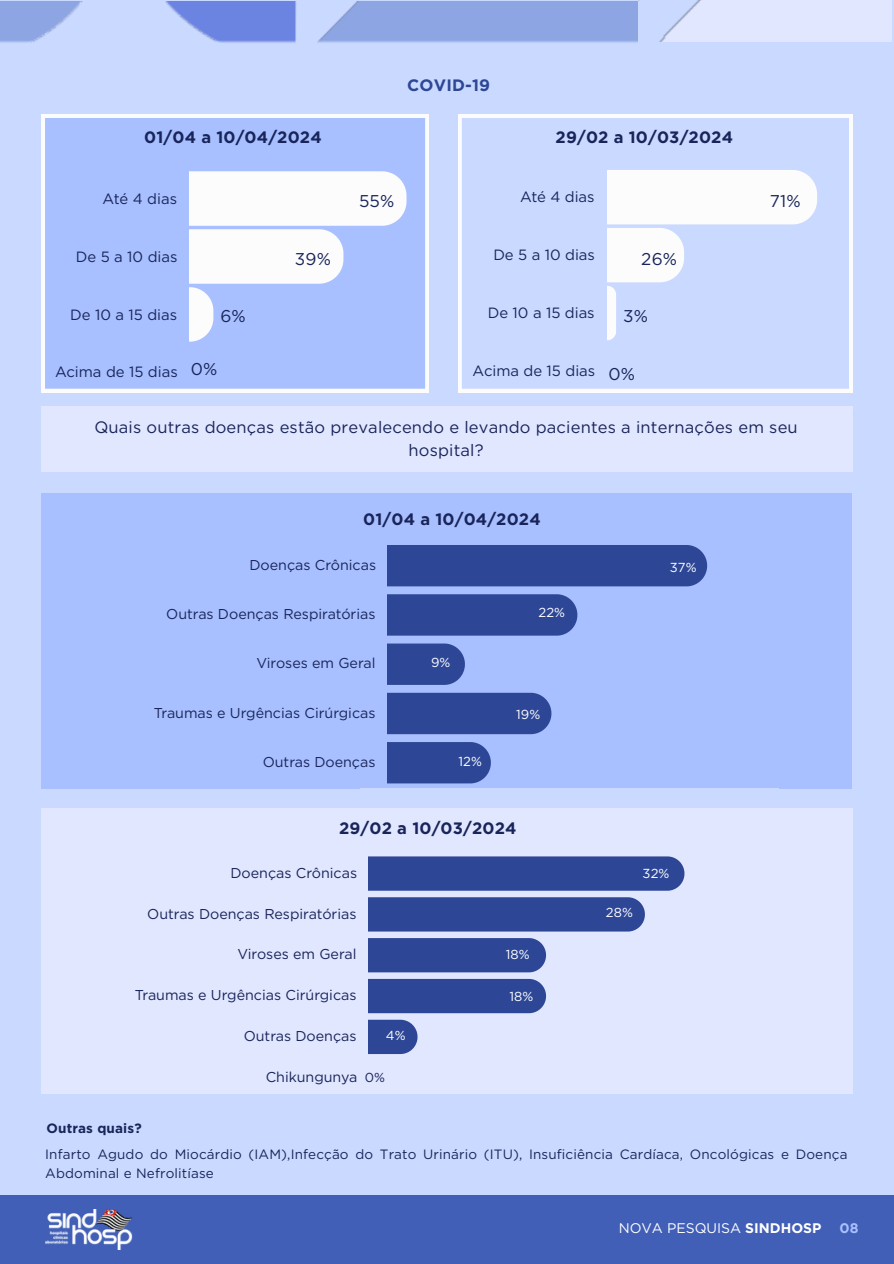
<style>
.page{position:relative;width:894px;height:1264px;background:#fff}
.page>*{position:absolute;margin:0;border:0;box-sizing:border-box;transform-origin:0 0}
.t1{font:17.1px "Gotham";letter-spacing:.01em;color:#19255a}
.t2{font:16.5px/23.7px "Gotham";letter-spacing:.01em;color:#19255a;text-align:center}
.t3{font:700 16.5px "Gotham";letter-spacing:.01em;color:#19255a}
.t4{font:700 16.5px "Gotham";letter-spacing:.01em;color:#2d4796}
.t5{font:14.85px "Gotham";color:#19255a}
.t6{font:14.25px "Gotham";color:#19255a}
.t7{font:13.95px "Gotham";color:#fff}
.t8{font:700 13.95px "Gotham";color:#a8c0ff}
.t9{font:13.5px/19.2px "Gotham";letter-spacing:.01em;color:#19255a}
.t10{font:700 13.5px "Gotham";letter-spacing:.01em;color:#19255a}
.t11{font:13.05px "Gotham";letter-spacing:.01em;color:#fff}
.t12{font:13.05px "Gotham";color:#19255a}
.s1{font-weight:700}
</style>
<div class="page">
<div style="left:0;top:0;width:893px;height:1263px;background:#cad9ff"></div>
<img style="left:317px;top:0;width:574px;height:43px">
<img style="left:0;top:1px;width:82px;height:42px">
<img style="left:165px;top:1px;width:131px;height:42px">
<div style="left:0;top:1195px;width:893px;height:68px;background:#415fb7"></div>
<img style="left:46px;top:1209px;width:86px;height:40px">
<div style="left:41px;top:493px;width:810px;height:295px;background:#a8c0ff"></div>
<div style="left:387px;top:545px;width:320px;height:41px;background:#2d4796"></div>
<div style="left:387px;top:594px;width:190px;height:41px;background:#2d4796"></div>
<svg style="left:387px;top:643px;width:78px;height:42px;background:#354f9d"></svg>
<div style="left:387px;top:692px;width:164px;height:42px;background:#2d4796"></div>
<div style="left:387px;top:742px;width:103px;height:41px;background:#2d4796"></div>
<div style="left:42px;top:115px;width:386px;height:277px;background:#a8c0ff"></div>
<svg style="left:190px;top:171px;width:216px;height:170px;background:#d9e2fd"></svg>
<svg style="left:458px;top:115px;width:394px;height:277px"></svg>
<div style="left:41px;top:808px;width:810px;height:285px;background:#e1e7ff"></div>
<svg style="left:607px;top:170px;width:209px;height:170px"></svg>
<div style="left:42px;top:406px;width:809px;height:66px;background:#e1e7ff"></div>
<div style="left:368px;top:856px;width:316px;height:34px;background:#2d4796"></div>
<div style="left:368px;top:897px;width:276px;height:34px;background:#2d4796"></div>
<div style="left:368px;top:938px;width:178px;height:34px;background:#2d4796"></div>
<div style="left:368px;top:978px;width:178px;height:35px;background:#2d4796"></div>
<svg style="left:368px;top:1019px;width:49px;height:35px;background:#3c549e"></svg>
<h3 class="t4" style="left:407px;top:75px;width:84px">COVID-19</h3>
<p class="t3" style="left:144px;top:128px;width:179px">01/04 a 10/04/2024</p>
<p class="t3" style="left:555px;top:128px;width:179px">29/02 a 10/03/2024</p>
<p class="t5" style="left:103px;top:189px;width:76px">Até 4 dias</p>
<p class="t1" style="left:359px;top:190px;width:37px">55%</p>
<p class="t5" style="left:520px;top:188px;width:76px">Até 4 dias</p>
<h2 class="t1" style="left:769px;top:190px;width:32px">71%</h2>
<p class="t5" style="left:76px;top:247px;width:103px">De 5 a 10 dias</p>
<p class="t1" style="left:295px;top:249px;width:38px">39%</p>
<p class="t5" style="left:493px;top:246px;width:103px">De 5 a 10 dias</p>
<p class="t1" style="left:641px;top:249px;width:37px">26%</p>
<p class="t5" style="left:70px;top:305px;width:108px">De 10 a 15 dias</p>
<h2 class="t1" style="left:220px;top:305px;width:27px">6%</h2>
<p class="t5" style="left:487px;top:304px;width:108px">De 10 a 15 dias</p>
<p class="t1" style="left:623px;top:305px;width:26px">3%</p>
<p class="t5" style="left:55px;top:363px;width:124px">Acima de 15 dias</p>
<p class="t1" style="left:191px;top:358px;width:28px">0%</p>
<p class="t5" style="left:472px;top:362px;width:124px">Acima de 15 dias</p>
<p class="t1" style="left:608px;top:363px;width:28px">0%</p>
<p class="t2" style="left:94px;top:415px;width:704px">Quais outras doenças estão prevalecendo e levando pacientes a internações em seu hospital?</p>
<p class="t3" style="left:363px;top:509px;width:179px">01/04 a 10/04/2024</p>
<p class="t6" style="left:249px;top:556px;width:128px">Doenças Crônicas</p>
<p class="t6" style="left:166px;top:605px;width:211px">Outras Doenças Respiratórias</p>
<p class="t6" style="left:256px;top:654px;width:120px">Viroses em Geral</p>
<p class="t6" style="left:154px;top:704px;width:223px">Traumas e Urgências Cirúrgicas</p>
<p class="t6" style="left:262px;top:753px;width:114px">Outras Doenças</p>
<h3 class="t11" style="left:431px;top:654px;width:21px">9%</h3>
<h3 class="t11" style="left:458px;top:753px;width:25px">12%</h3>
<h3 class="t11" style="left:538px;top:604px;width:28px">22%</h3>
<h3 class="t11" style="left:516px;top:706px;width:26px">19%</h3>
<p class="t3" style="left:339px;top:818px;width:179px">29/02 a 10/03/2024</p>
<p class="t6" style="left:230px;top:864px;width:128px">Doenças Crônicas</p>
<p class="t6" style="left:147px;top:904px;width:211px">Outras Doenças Respiratórias</p>
<p class="t6" style="left:237px;top:945px;width:120px">Viroses em Geral</p>
<p class="t6" style="left:135px;top:986px;width:223px">Traumas e Urgências Cirúrgicas</p>
<p class="t6" style="left:244px;top:1027px;width:114px">Outras Doenças</p>
<p class="t6" style="left:266px;top:1068px;width:93px">Chikungunya</p>
<p class="t11" style="left:386px;top:1027px;width:21px">4%</p>
<p class="t12" style="left:365px;top:1069px;width:22px">0%</p>
<h3 class="t10" style="left:47px;top:1120px;width:97px">Outras quais?</h3>
<p class="t11" style="left:505px;top:946px;width:25px">18%</p>
<h5 class="t11" style="left:509px;top:988px;width:26px">18%</h5>
<h3 class="t11" style="left:669px;top:559px;width:28px">37%</h3>
<p class="t11" style="left:642px;top:865px;width:28px">32%</p>
<h4 class="t11" style="left:605px;top:904px;width:29px">28%</h4>
<h3 class="t9" style="left:45px;top:1144px;width:803px">Infarto Agudo do Miocárdio (IAM),Infecção do Trato Urinário (ITU), Insuficiência Cardíaca, Oncológicas e Doença<br>Abdominal e Nefrolitíase</h3>
<h2 class="t7" style="left:618px;top:1219px;width:204px">NOVA PESQUISA <span class="s1">SINDHOSP</span></h2>
<h3 class="t8" style="left:839px;top:1219px;width:20px">08</h3>
<h1 class="t8" style="left:842px;top:1219px;width:20px">03</h1>
</div>
